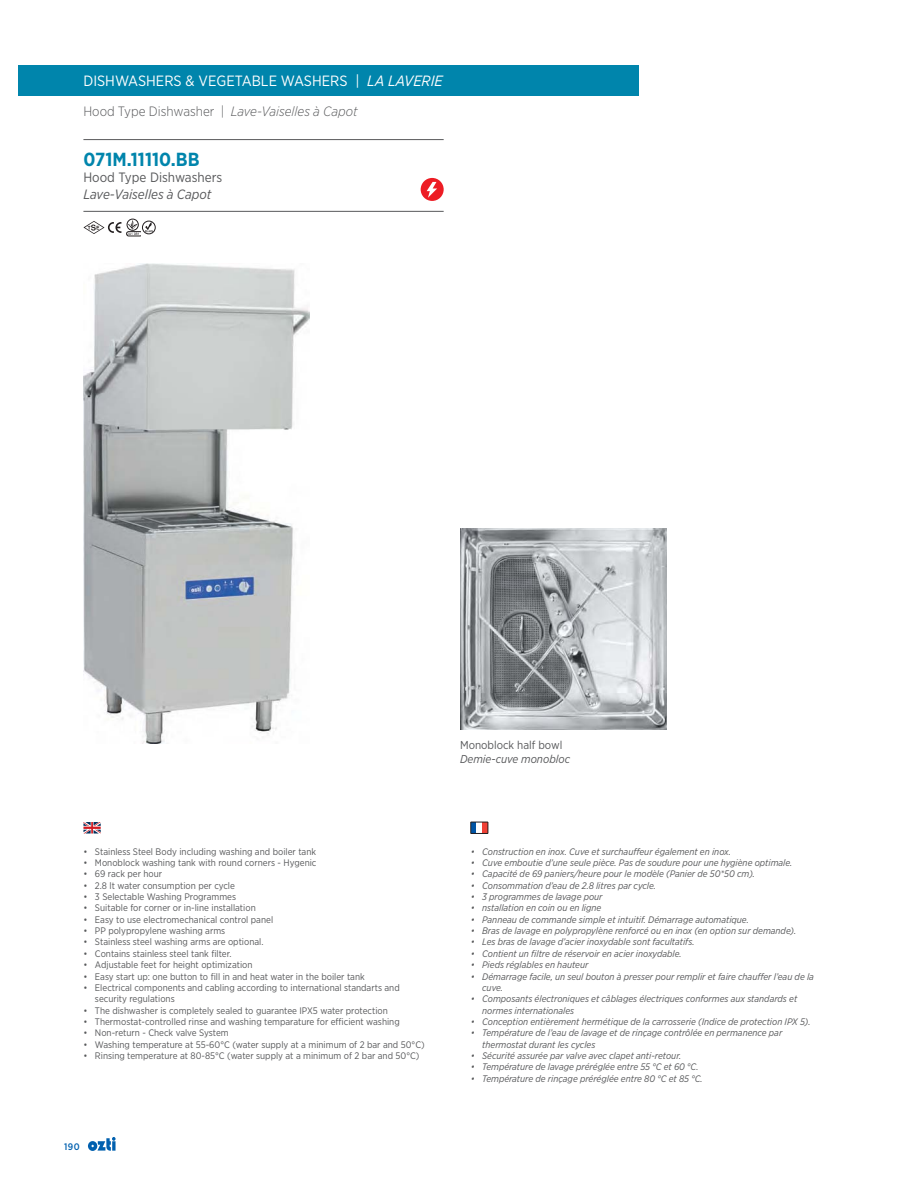
<style>
.page{position:relative;width:918px;height:1188px;background:#fff}
.page>*{position:absolute;margin:0;border:0;box-sizing:border-box;transform-origin:0 0}
.t1{font:700 18.9px "Gotham Narrow";color:#0085ac}
.t2{font:14.85px "Gotham Narrow";color:#fff}
.t3{font:italic 300 13.5px "Gotham Narrow";color:#58595b}
.t4{font:italic 13.5px "Gotham Narrow";color:#58595b}
.t5{font:13.5px "Gotham Narrow";color:#58595b}
.t6{font:italic 11.4px "Gotham Narrow";color:#58595b}
.t7{font:11.4px "Gotham Narrow";color:#58595b}
.t8{font:italic 9.45px/11.4px "Gotham Narrow";color:#58595b}
.t9{font:9.45px/11.4px "Gotham Narrow";color:#58595b}
.t10{font:500 9.45px "Gotham Narrow";color:#0060af}
.s1{font-style:italic}
.s2{font-style:normal}
</style>
<div class="page">
<svg style="left:88px;top:1137px;width:28px;height:14px"></svg>
<div style="left:18px;top:65px;width:621px;height:31px;background:#0085ac"></div>
<hr style="left:83px;top:139px;width:361px;height:1px;background:#58595b">
<hr style="left:83px;top:211px;width:361px;height:1px;background:#58595b">
<div style="left:421px;top:178px;width:23px;height:23px;background:#ed1c24;border-radius:50%"></div>
<svg style="left:427px;top:182px;width:10px;height:16px"></svg>
<svg style="left:83px;top:822px;width:18px;height:12px"></svg>
<svg style="left:470px;top:822px;width:19px;height:12px"></svg>
<img style="left:83px;top:264px;width:226px;height:479px">
<img style="left:461px;top:528px;width:206px;height:201px">
<div style="left:127px;top:219px;width:12px;height:12px;border:1px solid #231f20;border-radius:50%"></div>
<div style="left:142px;top:221px;width:13px;height:13px;border:1px solid #231f20;border-radius:50%"></div>
<svg style="left:127px;top:220px;width:26px;height:16px"></svg>
<svg style="left:83px;top:221px;width:38px;height:13px"></svg>
<h2 class="t2" style="left:83px;top:76px;width:361px">DISHWASHERS &amp; VEGETABLE WASHERS | <span class="s1">LA LAVERIE</span></h2>
<h3 class="t3" style="left:83px;top:104px;width:276px"><span class="s2">Hood Type Dishwasher |</span> Lave-Vaiselles à Capot</h3>
<h1 class="t1" style="left:83px;top:153px;width:118px">071M.11110.BB</h1>
<h3 class="t5" style="left:83px;top:173px;width:140px">Hood Type Dishwashers</h3>
<h3 class="t4" style="left:83px;top:189px;width:130px">Lave-Vaiselles à Capot</h3>
<p class="t9" style="left:83px;top:846px;width:234px">• Stainless Steel Body including washing and boiler tank</p>
<p class="t9" style="left:83px;top:857px;width:235px">• Monoblock washing tank with round corners - Hygenic</p>
<p class="t9" style="left:83px;top:869px;width:80px">• 69 rack per hour</p>
<p class="t9" style="left:83px;top:880px;width:153px">• 2.8 lt water consumption per cycle</p>
<p class="t9" style="left:83px;top:891px;width:154px">• 3 Selectable Washing Programmes</p>
<p class="t9" style="left:83px;top:903px;width:174px">• Suitable for corner or in-line installation</p>
<p class="t9" style="left:83px;top:914px;width:191px">• Easy to use electromechanical control panel</p>
<p class="t9" style="left:83px;top:926px;width:143px">• PP polypropylene washing arms</p>
<p class="t9" style="left:83px;top:937px;width:182px">• Stainless steel washing arms are optional.</p>
<p class="t9" style="left:83px;top:948px;width:150px">• Contains stainless steel tank filter.</p>
<p class="t9" style="left:83px;top:960px;width:171px">• Adjustable feet for height optimization</p>
<p class="t9" style="left:83px;top:971px;width:283px">• Easy start up: one button to fill in and heat water in the boiler tank</p>
<p class="t9" style="left:95px;top:982px;width:306px;text-indent:-11px">• Electrical components and cabling according to international standarts and security regulations</p>
<p class="t9" style="left:83px;top:1005px;width:306px">• The dishwasher is completely sealed to guarantee IPX5 water protection</p>
<p class="t9" style="left:83px;top:1016px;width:318px">• Thermostat-controlled rinse and washing temparature for efficient washing</p>
<p class="t9" style="left:83px;top:1028px;width:147px">• Non-return - Check valve System</p>
<p class="t9" style="left:83px;top:1039px;width:343px">• Washing temperature at 55-60°C (water supply at a minimum of 2 bar and 50°C)</p>
<p class="t9" style="left:83px;top:1050px;width:338px">• Rinsing temperature at 80-85°C (water supply at a minimum of 2 bar and 50°C)</p>
<p class="t10" style="left:64px;top:1142px;width:17px">190</p>
<p class="t7" style="left:460px;top:741px;width:104px">Monoblock half bowl</p>
<p class="t6" style="left:460px;top:754px;width:112px">Demie-cuve monobloc</p>
<p class="t8" style="left:471px;top:846px;width:262px">• Construction en inox. Cuve et surchauffeur également en inox.</p>
<p class="t8" style="left:471px;top:857px;width:323px">• Cuve emboutie d’une seule pièce. Pas de soudure pour une hygiène optimale.</p>
<p class="t8" style="left:471px;top:869px;width:286px">• Capacité de 69 paniers/heure pour le modèle (Panier de 50*50 cm).</p>
<p class="t8" style="left:471px;top:880px;width:187px">• Consommation d’eau de 2.8 litres par cycle.</p>
<p class="t8" style="left:471px;top:891px;width:133px">• 3 programmes de lavage pour</p>
<p class="t8" style="left:471px;top:903px;width:132px">• nstallation en coin ou en ligne</p>
<p class="t8" style="left:471px;top:914px;width:280px">• Panneau de commande simple et intuitif. Démarrage automatique.</p>
<p class="t8" style="left:471px;top:926px;width:327px">• Bras de lavage en polypropylène renforcé ou en inox (en option sur demande).</p>
<p class="t8" style="left:471px;top:937px;width:225px">• Les bras de lavage d’acier inoxydable sont facultatifs.</p>
<p class="t8" style="left:471px;top:948px;width:213px">• Contient un filtre de réservoir en acier inoxydable.</p>
<p class="t8" style="left:471px;top:960px;width:119px">• Pieds réglables en hauteur</p>
<p class="t8" style="left:482px;top:971px;width:333px;text-indent:-11px">• Démarrage facile, un seul bouton à presser pour remplir et faire chauffer l’eau de la cuve.</p>
<p class="t8" style="left:482px;top:994px;width:317px;text-indent:-11px">• Composants électroniques et câblages électriques conformes aux standards et normes internationales</p>
<p class="t8" style="left:471px;top:1016px;width:341px">• Conception entièrement hermétique de la carrosserie (Indice de protection IPX 5).</p>
<p class="t8" style="left:482px;top:1028px;width:302px;text-indent:-11px">• Température de l’eau de lavage et de rinçage contrôlée en permanence par thermostat durant les cycles</p>
<p class="t8" style="left:471px;top:1050px;width:212px">• Sécurité assurée par valve avec clapet anti-retour.</p>
<p class="t8" style="left:471px;top:1062px;width:229px">• Température de lavage préréglée entre 55 °C et 60 °C.</p>
<p class="t8" style="left:471px;top:1073px;width:233px">• Température de rinçage préréglée entre 80 °C et 85 °C.</p>
</div>
